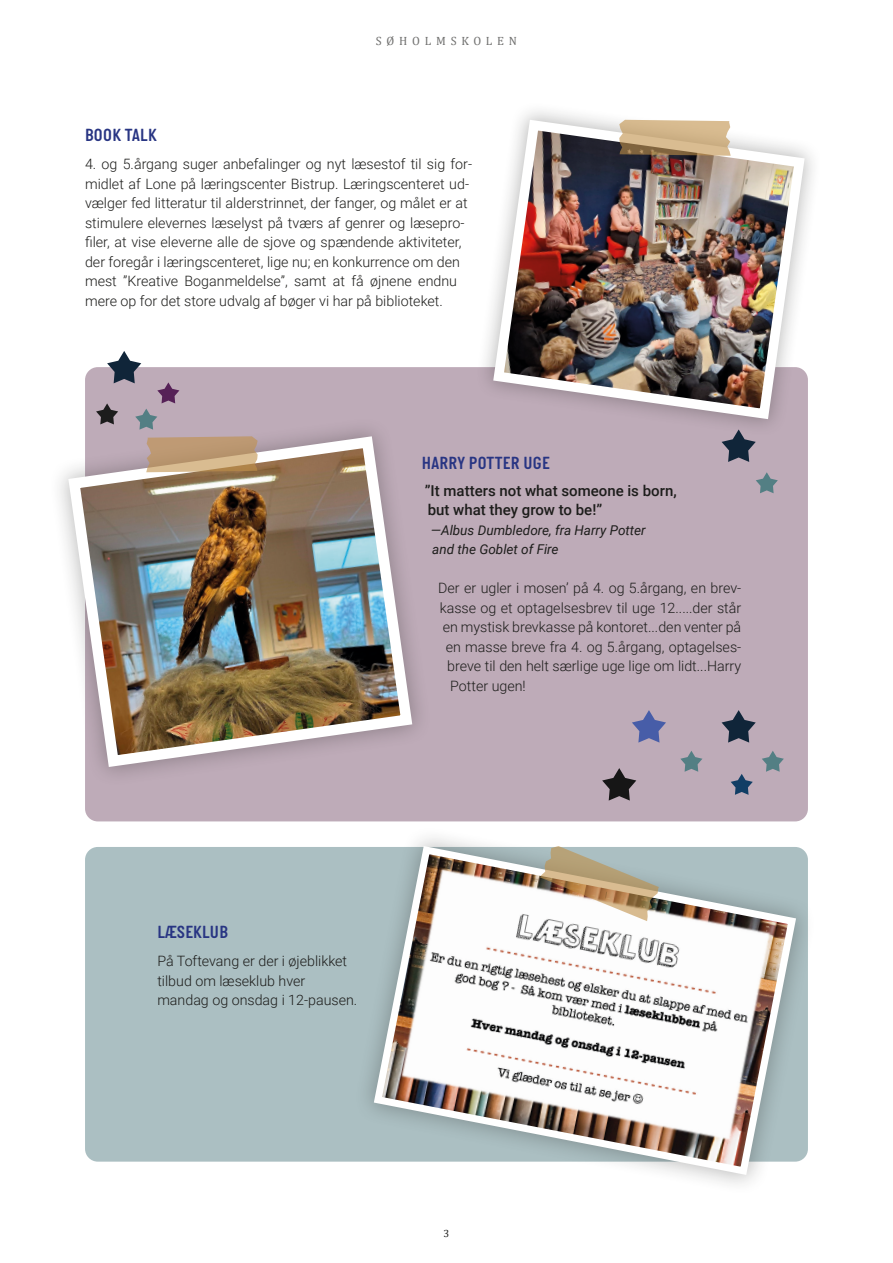
<style>
.page{position:relative;width:893px;height:1263px;background:#fff}
.page>*{position:absolute;margin:0;border:0;box-sizing:border-box;transform-origin:0 0}
.Mellemrubrik{font:600 18px "Italian Plate No 1";letter-spacing:.02em;color:#283583}
.Brød{font:500 15px/19.5px "Roboto";color:#1d1d1b}
.Brød-2{font:300 14.25px/19.5px "Roboto";color:#1d1d1b}
.Brød-3{font:italic 13.5px/19.5px "Roboto";color:#1d1d1b}
.t1{font:12px "Cambria";letter-spacing:.4em;color:#70706f}
.t2{font:10.5px "Cambria";color:#1d1d1b}
</style>
<div class="page">
<div style="left:85px;top:847px;width:723px;height:314px;background:#abbfc2;border-radius:13px"></div>
<div style="left:85px;top:367px;width:723px;height:454px;background:#beabb8;border-radius:13px"></div>
<div style="left:475px;top:101px;width:348px;height:337px;background:#1d1d1b;opacity:.3"></div>
<img style="left:488px;top:114px;width:322px;height:310px">
<svg style="left:619px;top:120px;width:112px;height:36px;background:#c6ab83"></svg>
<div style="left:48px;top:416px;width:385px;height:371px;background:#1d1d1b;opacity:.3"></div>
<img style="left:62px;top:430px;width:356px;height:343px">
<svg style="left:146px;top:436px;width:112px;height:36px;background:#c19f7a"></svg>
<div style="left:354px;top:826px;width:462px;height:369px;background:#1d1d1b;opacity:.3"></div>
<svg style="left:370px;top:842px;width:430px;height:337px"></svg>
<svg style="left:540px;top:846px;width:119px;height:75px"></svg>
<svg style="left:722px;top:710px;width:34px;height:33px"></svg>
<svg style="left:762px;top:751px;width:22px;height:21px"></svg>
<svg style="left:602px;top:768px;width:34px;height:32px"></svg>
<svg style="left:680px;top:751px;width:22px;height:21px"></svg>
<svg style="left:632px;top:710px;width:34px;height:33px"></svg>
<svg style="left:731px;top:774px;width:22px;height:21px"></svg>
<svg style="left:722px;top:429px;width:34px;height:33px"></svg>
<svg style="left:157px;top:382px;width:22px;height:21px"></svg>
<svg style="left:756px;top:472px;width:22px;height:21px"></svg>
<svg style="left:135px;top:409px;width:22px;height:21px"></svg>
<svg style="left:96px;top:403px;width:22px;height:21px"></svg>
<svg style="left:107px;top:351px;width:34px;height:32px"></svg>
<p class="t1" style="left:376px;top:34px;width:143px">SØHOLMSKOLEN</p>
<p class="Mellemrubrik" style="left:85px;top:125px;width:73px">BOOK TALK</p>
<p class="Brød-2" style="left:85px;top:154px;width:388px">4. og 5.årgang suger anbefalinger og nyt læsestof til sig for&shy;midlet af Lone på læringscenter Bistrup. Læringscenteret ud&shy;vælger fed litteratur til alderstrinnet, der fanger, og målet er at stimulere elevernes læselyst på tværs af genrer og læsepro&shy;filer, at vise eleverne alle de sjove og spændende aktiviteter, der foregår i læringscenteret, lige nu; en konkurrence om den mest ”Kreative Boganmeldelse”, samt at få øjnene endnu mere op for det store udvalg af bøger vi har på biblioteket.</p>
<p class="Mellemrubrik" style="left:422px;top:453px;width:129px">HARRY POTTER UGE</p>
<p class="Brød" style="left:425px;top:480px;width:253px">”It matters not what someone is born, but what they grow to be!”</p>
<p class="Brød-3" style="left:431px;top:520px;width:216px">—Albus Dumbledore, fra Harry Potter and the Goblet of Fire</p>
<p class="Brød-2" style="left:438px;top:578px;width:304px">Der er ugler i mosen’ på 4. og 5.årgang, en brev-</p>
<p class="Brød-2" style="left:440px;top:597px;width:303px">kasse og et optagelsesbrev til uge 12.....der står</p>
<p class="Brød-2" style="left:443px;top:617px;width:300px">en mystisk brevkasse på kontoret...den venter på</p>
<p class="Brød-2" style="left:446px;top:636px;width:297px">en masse breve fra 4. og 5.årgang, optagelses-</p>
<p class="Brød-2" style="left:447px;top:656px;width:295px">breve til den helt særlige uge lige om lidt...Harry</p>
<p class="Brød-2" style="left:450px;top:675px;width:77px">Potter ugen!</p>
<p class="Mellemrubrik" style="left:157px;top:923px;width:72px">LÆSEKLUB</p>
<p class="Brød-2" style="left:157px;top:951px;width:191px">På Toftevang er der i øjeblikket tilbud om læseklub hver</p>
<p class="Brød-2" style="left:157px;top:990px;width:201px">mandag og onsdag i 12-pausen.</p>
<p class="t2" style="left:444px;top:1227px;width:7px">3</p>
</div>
